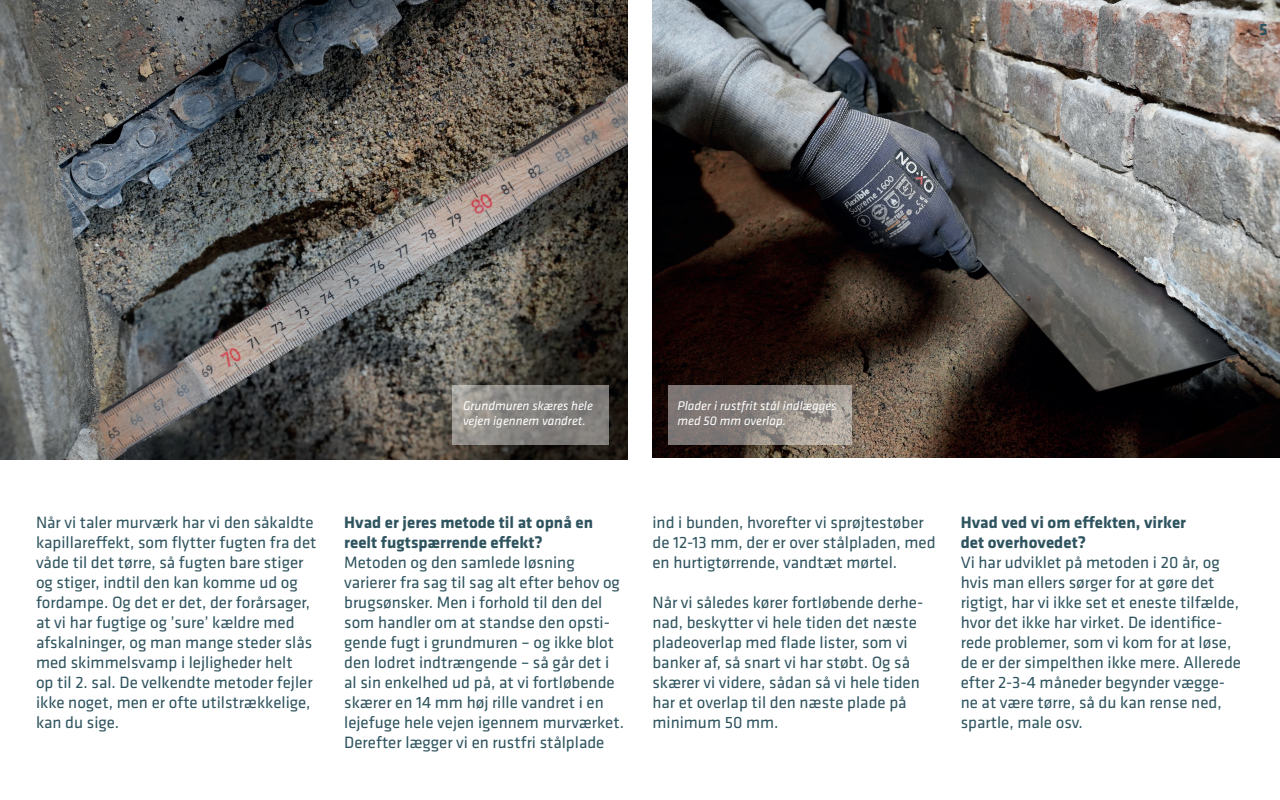
<style>
.page{position:relative;width:1280px;height:800px;background:#fff}
.page>*{position:absolute;margin:0;border:0;box-sizing:border-box;transform-origin:0 0}
.t1{font:17px/20px "Klavika";color:#2f545f}
.t2{font:700 17px/20px "Klavika";color:#2f545f}
.t3{font:italic 13px/15px "Klavika";color:#fff}
</style>
<div class="page">
<img style="left:652px;top:0;width:628px;height:457px">
<img style="left:0;top:0;width:628px;height:460px">
<svg style="left:452px;top:385px;width:157px;height:60px;background:#8a8884"></svg>
<svg style="left:668px;top:385px;width:184px;height:60px;background:#8d8682"></svg>
<p class="t2" style="left:1259px;top:19px;width:10px">5</p>
<p class="t3" style="left:463px;top:399px;width:131px">Grundmuren skæres hele vejen igennem vandret.</p>
<p class="t3" style="left:678px;top:399px;width:161px">Plader i rustfrit stål indlægges med 50 mm overlap.</p>
<p class="t1" style="left:36px;top:513px;width:282px">Når vi taler murværk har vi den såkaldte kapillareffekt, som flytter fugten fra det våde til det tørre, så fugten bare stiger og stiger, indtil den kan komme ud og fordampe. Og det er det, der forårsager, at vi har fugtige og ’sure’ kældre med afskalninger, og man mange steder slås med skimmelsvamp i lejligheder helt<br>op til 2. sal. De velkendte metoder fejler ikke noget, men er ofte utilstrækkelige, kan du sige.</p>
<p class="t2" style="left:344px;top:513px;width:250px">Hvad er jeres metode til at opnå en reelt fugtspærrende effekt?</p>
<p class="t1" style="left:344px;top:553px;width:281px">Metoden og den samlede løsning varierer fra sag til sag alt efter behov og brugsønsker. Men i forhold til den del som handler om at standse den opsti&shy;gende fugt i grundmuren – og ikke blot den lodret indtrængende – så går det i al sin enkelhed ud på, at vi fortløbende skærer en 14 mm høj rille vandret i en lejefuge hele vejen igennem murværket.<br>Derefter lægger vi en rustfri stålplade</p>
<p class="t1" style="left:652px;top:513px;width:285px">ind i bunden, hvorefter vi sprøjtestøber de 12-13 mm, der er over stålpladen, med en hurtigtørrende, vandtæt mørtel.</p>
<p class="t1" style="left:652px;top:592px;width:272px">Når vi således kører fortløbende derhe&shy;nad, beskytter vi hele tiden det næste pladeoverlap med flade lister, som vi banker af, så snart vi har støbt. Og så skærer vi videre, sådan så vi hele tiden har et overlap til den næste plade på minimum 50 mm.</p>
<p class="t2" style="left:961px;top:512px;width:227px">Hvad ved vi om effekten, virker det overhovedet?</p>
<p class="t1" style="left:961px;top:552px;width:282px">Vi har udviklet på metoden i 20 år, og hvis man ellers sørger for at gøre det rigtigt, har vi ikke set et eneste tilfælde, hvor det ikke har virket. De identifice&shy;rede problemer, som vi kom for at løse, de er der simpelthen ikke mere. Allerede efter 2-3-4 måneder begynder vægge&shy;ne at være tørre, så du kan rense ned, spartle, male osv.</p>
</div>
